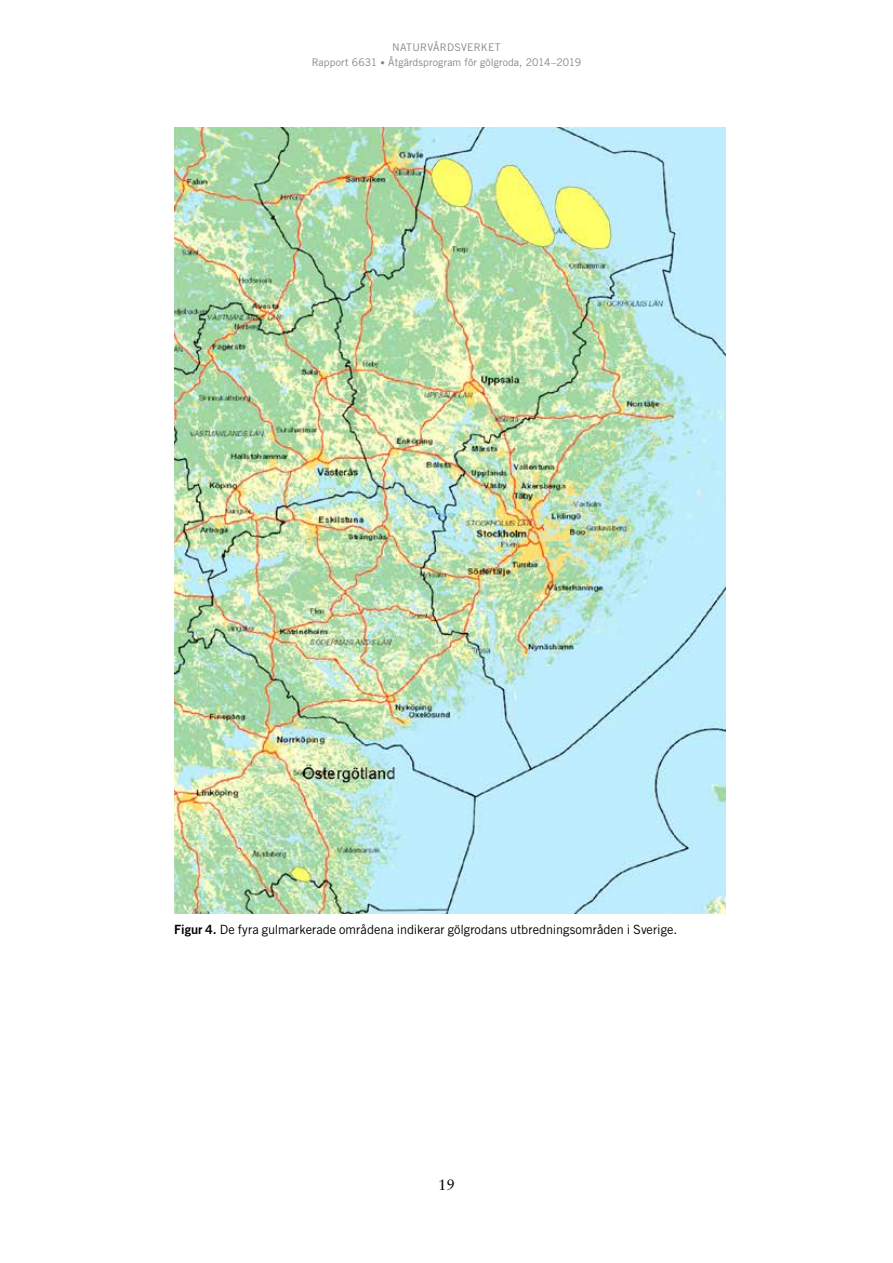
<style>
.page{position:relative;width:893px;height:1263px;background:#fff}
.page>*{position:absolute;margin:0;border:0;box-sizing:border-box;transform-origin:0 0}
.t1{font:15px "Sabon";color:#000001}
.t2{font:12.75px "Trade Gothic";color:#000001}
.t3{font:10.5px/15px "Trade Gothic";letter-spacing:.01em;color:#878686;text-align:center}
.s1{font-size:9px}
.s2{font-family:"Trade Gothic Bold Two"}
</style>
<div class="page">
<img style="left:174px;top:128px;width:551px;height:785px">
<p class="t3" style="left:312px;top:39px;width:271px">NATURVÅRDSVERKET<br>Rapport 6631 <span class="s1">•</span> Åtgärdsprogram för gölgroda, 2014–2019</p>
<p class="t2" style="left:174px;top:922px;width:505px"><span class="s2">Figur 4.</span> De fyra gulmarkerade områdena indikerar gölgrodans utbredningsområden i Sverige.</p>
<p class="t1" style="left:438px;top:1175px;width:18px">19</p>
</div>
